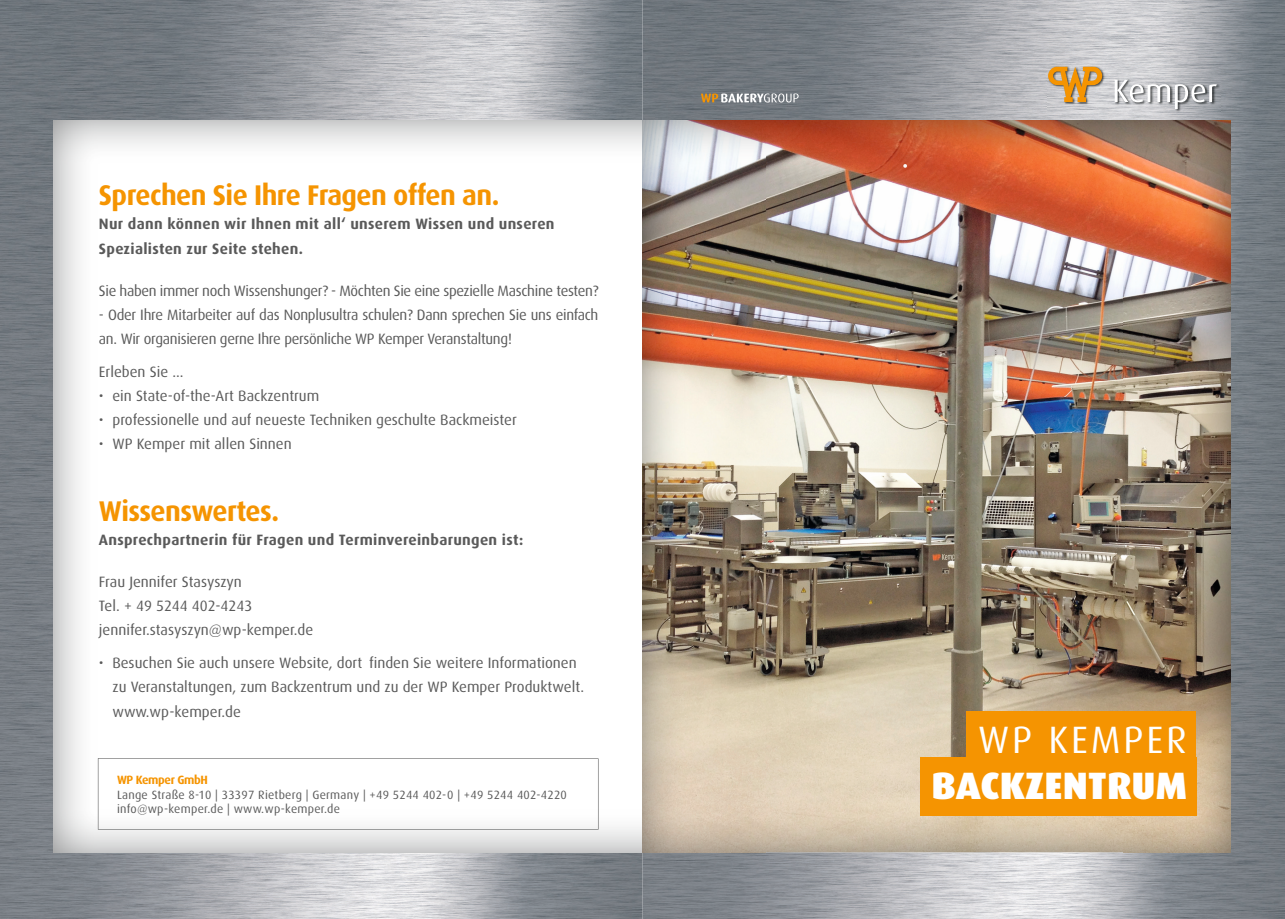
<style>
.page{position:relative;width:1285px;height:919px;background:#fff}
.page>*{position:absolute;margin:0;border:0;box-sizing:border-box;transform-origin:0 0}
.t1{font:900 38.1px "Dax";color:#fff}
.t2{font:38.1px "Dax";letter-spacing:.075em;color:#fff}
.t3{font:700 28.5px "Dax";letter-spacing:-.02em;color:#f59401;scale:.96 1}
.t4{font:15px/24px "Dax";letter-spacing:-.005em;color:#5a5a5a}
.t5{font:700 15px/24px "Dax";letter-spacing:.02em;color:#5a5a5a}
.t6{font:12px/14.4px "Dax";letter-spacing:.02em;color:#5a5a5a}
.t7{font:700 12px "Dax";letter-spacing:-.03em;color:#f59401}
</style>
<div class="page">
<img style="left:0;top:0;width:1284px;height:918px">
<svg style="left:700px;top:93px;width:98px;height:9px"></svg>
<img style="left:1047px;top:66px;width:172px;height:46px">
<svg style="left:1047px;top:67px;width:54px;height:35px;background:#d1a767"></svg>
<svg style="left:1114px;top:80px;width:102px;height:29px"></svg>
<img style="left:54px;top:120px;width:711px;height:732px">
<img style="left:765px;top:120px;width:358px;height:523px">
<img style="left:1123px;top:120px;width:107px;height:732px">
<img style="left:748px;top:643px;width:376px;height:209px">
<img style="left:642px;top:852px;width:107px;height:1px">
<svg style="left:98px;top:758px;width:500px;height:71px"></svg>
<div style="left:966px;top:711px;width:229px;height:52px;background:#f59401"></div>
<div style="left:919px;top:756px;width:276px;height:59px;background:#f59401"></div>
<h2 class="t3" style="left:99px;top:179px;width:418px">Sprechen Sie Ihre Fragen offen an.</h2>
<p class="t5" style="left:99px;top:212px;width:457px">Nur dann können wir Ihnen mit all‘ unserem Wissen und unseren<br>Spezialisten zur Seite stehen.</p>
<p class="t4" style="left:99px;top:278px;width:501px">Sie haben immer noch Wissenshunger? - Möchten Sie eine spezielle Maschine testen?</p>
<p class="t4" style="left:99px;top:302px;width:501px">- Oder Ihre Mitarbeiter auf das Nonplusultra schulen? Dann sprechen Sie uns einfach an. Wir organisieren gerne Ihre persönliche WP Kemper Veranstaltung!</p>
<p class="t4" style="left:99px;top:359px;width:86px">Erleben Sie ...</p>
<p class="t4" style="left:99px;top:383px;width:222px">• ein State-of-the-Art Backzentrum</p>
<p class="t4" style="left:99px;top:407px;width:419px">• professionelle und auf neueste Techniken geschulte Backmeister</p>
<p class="t4" style="left:99px;top:431px;width:194px">• WP Kemper mit allen Sinnen</p>
<h2 class="t3" style="left:99px;top:495px;width:189px">Wissenswertes.</h2>
<p class="t5" style="left:99px;top:528px;width:426px">Ansprechpartnerin für Fragen und Terminvereinbarungen ist:</p>
<p class="t4" style="left:99px;top:570px;width:216px">Frau Jennifer Stasyszyn<br>Tel. + 49 5244 402-4243 jennifer.stasyszyn@wp-kemper.de</p>
<p class="t4" style="left:112px;top:651px;width:473px;text-indent:-14px">• Besuchen Sie auch unsere Website, dort finden Sie weitere Informationen zu Veranstaltungen, zum Backzentrum und zu der WP Kemper Produktwelt. www.wp-kemper.de</p>
<p class="t7" style="left:117px;top:773px;width:92px">WP Kemper GmbH</p>
<p class="t6" style="left:117px;top:787px;width:451px">Lange Straße 8-10 | 33397 Rietberg | Germany | +49 5244 402-0 | +49 5244 402-4220 info@wp-kemper.de | www.wp-kemper.de</p>
<h1 class="t2" style="left:977px;top:718px;width:210px">WP KEMPER</h1>
<h1 class="t1" style="left:931px;top:763px;width:257px">BACKZENTRUM</h1>
</div>
